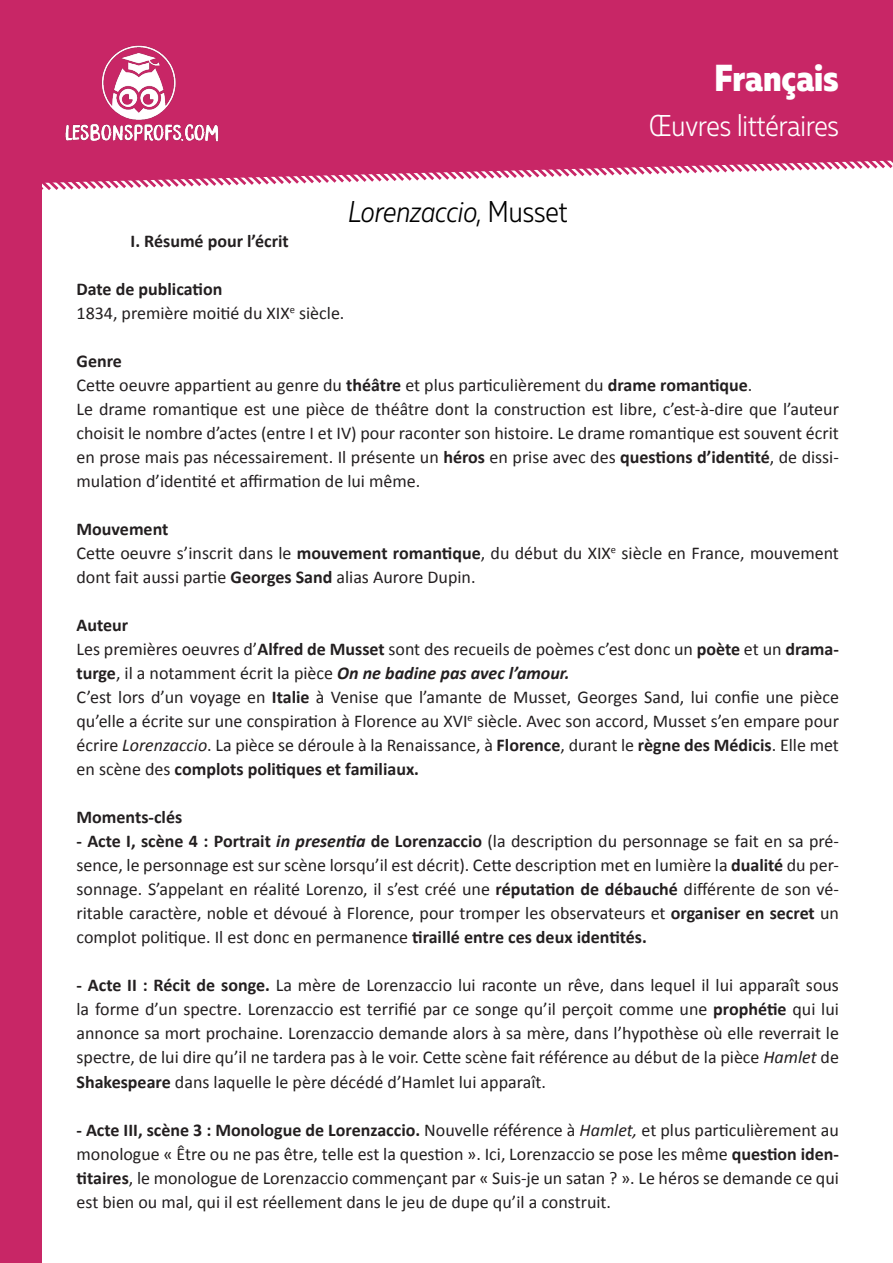
<style>
.page{position:relative;width:893px;height:1263px;background:#fff}
.page>*{position:absolute;margin:0;border:0;box-sizing:border-box;transform-origin:0 0}
.t1{font:800 37.5px "Muller Narrow";color:#fff}
.t2{font:italic 300 30px "Muller Narrow";color:#000}
.t3{font:300 30px "Muller Narrow";color:#fff}
.t4{font:18px/24px "Calibri";color:#231f20;text-align:justify}
.t5{font:700 18px "Calibri";color:#231f20}
.s1{font-style:normal}
.s2{font-weight:700}
.s3{font-weight:700;font-style:italic}
.s4{font-style:italic}
</style>
<div class="page">
<svg style="left:41px;top:0;width:852px;height:195px;background:#ce3f77"></svg>
<img style="left:54px;top:39px;width:176px;height:109px">
<div style="left:0;top:0;width:41px;height:1263px;background:#c82666"></div>
<p class="t2" style="left:348px;top:194px;width:221px">Lorenzaccio, <span class="s1">Musset</span></p>
<p class="t1" style="left:714px;top:54px;width:126px">Français</p>
<p class="t3" style="left:649px;top:107px;width:191px">Œuvres littéraires</p>
<p class="t5" style="left:131px;top:230px;width:160px">I. Résumé pour l’écrit</p>
<p class="t5" style="left:77px;top:278px;width:147px">Date de publication</p>
<p class="t4" style="left:77px;top:301px;width:269px">1834, première moitié du XIX<sup>e</sup> siècle.</p>
<p class="t5" style="left:77px;top:350px;width:47px">Genre</p>
<p class="t4" style="left:77px;top:373px;width:677px">Cette oeuvre appartient au genre du <span class="s2">théâtre</span> et plus particulièrement du <span class="s2">drame romantique</span>.</p>
<p class="t4" style="left:77px;top:397px;width:764px">Le drame romantique est une pièce de théâtre dont la construction est libre, c’est-à-dire que l’auteur choisit le nombre d’actes (entre I et IV) pour raconter son histoire. Le drame romantique est souvent écrit en prose mais pas nécessairement. Il présente un <span class="s2">héros</span> en prise avec des <span class="s2">questions d’identité</span>, de dissi&shy;mulation d’identité et affirmation de lui même.</p>
<p class="t5" style="left:77px;top:518px;width:93px">Mouvement</p>
<p class="t4" style="left:77px;top:541px;width:764px">Cette oeuvre s’inscrit dans le <span class="s2">mouvement romantique</span>, du début du XIX<sup>e</sup> siècle en France, mouvement dont fait aussi partie <span class="s2">Georges Sand</span> alias Aurore Dupin.</p>
<p class="t5" style="left:77px;top:614px;width:53px">Auteur</p>
<p class="t4" style="left:77px;top:637px;width:764px">Les premières oeuvres d’<span class="s2">Alfred de Musset</span> sont des recueils de poèmes c’est donc un <span class="s2">poète</span> et un <span class="s2">drama&shy;turge</span>, il a notamment écrit la pièce <span class="s3">On ne badine pas avec l’amour.</span></p>
<p class="t4" style="left:77px;top:685px;width:764px">C’est lors d’un voyage en <span class="s2">Italie</span> à Venise que l’amante de Musset, Georges Sand, lui confie une pièce qu’elle a écrite sur une conspiration à Florence au XVI<sup>e</sup> siècle. Avec son accord, Musset s’en empare pour écrire <span class="s4">Lorenzaccio</span>. La pièce se déroule à la Renaissance, à <span class="s2">Florence</span>, durant le <span class="s2">règne des Médicis</span>. Elle met en scène des <span class="s2">complots politiques et familiaux.</span></p>
<p class="t5" style="left:77px;top:806px;width:107px">Moments-clés</p>
<p class="t4" style="left:77px;top:829px;width:764px"><span class="s2">- Acte I, scène 4 : Portrait</span> <span class="s3">in presentia</span> <span class="s2">de Lorenzaccio</span> (la description du personnage se fait en sa pré&shy;sence, le personnage est sur scène lorsqu’il est décrit). Cette description met en lumière la <span class="s2">dualité</span> du per&shy;sonnage. S’appelant en réalité Lorenzo, il s’est créé une <span class="s2">réputation de débauché</span> différente de son vé&shy;ritable caractère, noble et dévoué à Florence, pour tromper les observateurs et <span class="s2">organiser en secret</span> un complot politique. Il est donc en permanence <span class="s2">tiraillé entre ces deux identités.</span></p>
<p class="t4" style="left:77px;top:973px;width:764px"><span class="s2">- Acte II : Récit de songe.</span> La mère de Lorenzaccio lui raconte un rêve, dans lequel il lui apparaît sous la forme d’un spectre. Lorenzaccio est terrifié par ce songe qu’il perçoit comme une <span class="s2">prophétie</span> qui lui annonce sa mort prochaine. Lorenzaccio demande alors à sa mère, dans l’hypothèse où elle reverrait le spectre, de lui dire qu’il ne tardera pas à le voir. Cette scène fait référence au début de la pièce <span class="s4">Hamlet</span> de <span class="s2">Shakespeare</span> dans laquelle le père décédé d’Hamlet lui apparaît.</p>
<p class="t4" style="left:77px;top:1117px;width:764px"><span class="s2">- Acte III, scène 3 : Monologue de Lorenzaccio.</span> Nouvelle référence à <span class="s4">Hamlet,</span> et plus particulièrement au monologue « Être ou ne pas être, telle est la question ». Ici, Lorenzaccio se pose les même <span class="s2">question iden&shy;titaires</span>, le monologue de Lorenzaccio commençant par « Suis-je un satan ? ». Le héros se demande ce qui est bien ou mal, qui il est réellement dans le jeu de dupe qu’il a construit.</p>
</div>
